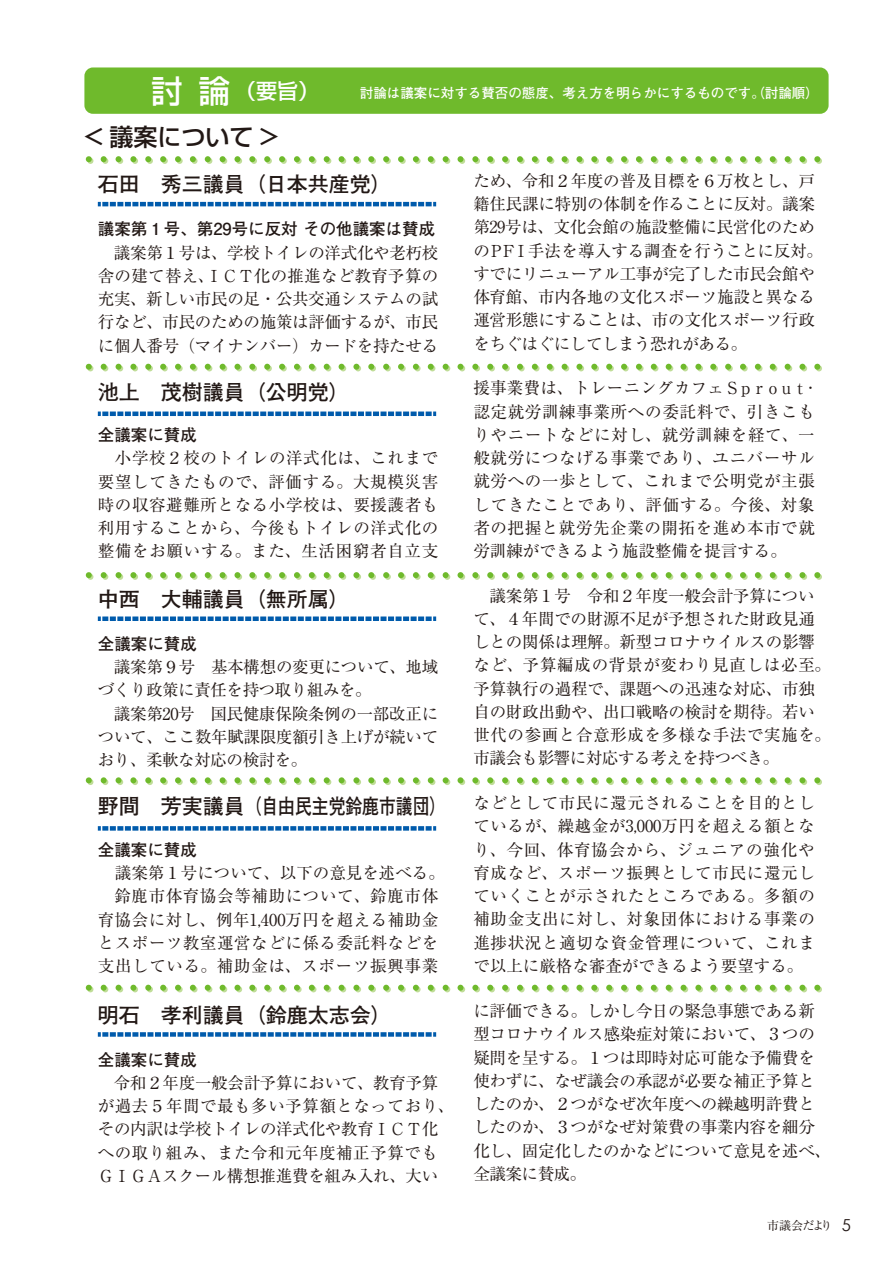
<style>
.page{position:relative;width:893px;height:1263px;background:#fff}
.page>*{position:absolute;margin:0;border:0;box-sizing:border-box;transform-origin:0 0}
.t1{font:500 24px "Shin Go Pro";color:#221815}
.t2{font:700 21px "Futo Go B101 Pro";color:#221815}
.t3{font:500 21px "Shin Go Pro";color:#fff}
.t4{font:16.5px/23.2px "Ryumin Pro";letter-spacing:-.015em;color:#221815}
.t5{font:16.5px/23.2px "Ryumin Pro";letter-spacing:.035em;color:#221815}
.t6{font:700 16.5px "Futo Go B101 Pro";color:#221815}
.t7{font:700 13.5px "Futo Go B101 Pro";color:#fff}
.t8{font:12px "Ryumin Pro";letter-spacing:-.045em;color:#221815}
.s1{font-size:31.5px}
.s2{font-family:"Century Gothic";font-size:16.5px}
</style>
<div class="page">
<div style="left:84px;top:67px;width:745px;height:47px;background:#6fba2c;border-radius:8px"></div>
<svg style="left:98px;top:411px;width:338px;height:5px;background:#4889c3"></svg>
<svg style="left:98px;top:202px;width:338px;height:4px"></svg>
<svg style="left:98px;top:826px;width:338px;height:5px;background:#4788c2"></svg>
<svg style="left:98px;top:616px;width:338px;height:5px;background:#4788c3"></svg>
<svg style="left:98px;top:1032px;width:338px;height:5px;background:#4788c2"></svg>
<svg style="left:814px;top:156px;width:8px;height:8px"></svg>
<svg style="left:101px;top:156px;width:706px;height:8px"></svg>
<svg style="left:86px;top:156px;width:7px;height:8px"></svg>
<svg style="left:814px;top:364px;width:8px;height:7px"></svg>
<svg style="left:101px;top:364px;width:706px;height:7px"></svg>
<svg style="left:86px;top:363px;width:7px;height:8px"></svg>
<svg style="left:814px;top:572px;width:8px;height:8px"></svg>
<svg style="left:101px;top:572px;width:706px;height:8px"></svg>
<svg style="left:86px;top:572px;width:7px;height:8px"></svg>
<svg style="left:814px;top:777px;width:8px;height:8px"></svg>
<svg style="left:101px;top:777px;width:706px;height:8px"></svg>
<svg style="left:86px;top:777px;width:7px;height:8px"></svg>
<svg style="left:814px;top:984px;width:8px;height:8px"></svg>
<svg style="left:101px;top:985px;width:706px;height:7px"></svg>
<svg style="left:86px;top:984px;width:7px;height:8px"></svg>
<p class="t3" style="left:151px;top:74px;width:170px"><span class="s1">討論</span>（要旨）</p>
<p class="t7" style="left:360px;top:82px;width:460px">討論は議案に対する賛否の態度、考え方を明らかにするものです。（討論順）</p>
<h1 class="t1" style="left:84px;top:117px;width:197px">&lt; 議案について &gt;</h1>
<p class="t2" style="left:98px;top:168px;width:296px">石田　秀三議員（日本共産党）</p>
<p class="t6" style="left:98px;top:216px;width:339px">議案第１号、第29号に反対 その他議案は賛成</p>
<p class="t4" style="left:98px;top:240px;width:342px;text-align:justify;text-indent:16px">議案第１号は、学校トイレの洋式化や老朽校舎の建て替え、ＩＣＴ化の推進など教育予算の充実、新しい市民の足・公共交通システムの試行など、市民のための施策は評価するが、市民に個人番号（マイナンバー）カードを持たせる</p>
<p class="t2" style="left:98px;top:375px;width:254px">池上　茂樹議員（公明党）</p>
<p class="t6" style="left:98px;top:422px;width:101px">全議案に賛成</p>
<p class="t4" style="left:98px;top:445px;width:342px;text-align:justify;text-indent:17px">小学校２校のトイレの洋式化は、これまで要望してきたもので、評価する。大規模災害時の収容避難所となる小学校は、要援護者も利用することから、今後もトイレの洋式化の整備をお願いする。また、生活困窮者自立支</p>
<p class="t2" style="left:98px;top:582px;width:254px">中西　大輔議員（無所属）</p>
<p class="t6" style="left:98px;top:630px;width:101px">全議案に賛成</p>
<p class="t4" style="left:98px;top:654px;width:342px;text-indent:16px">議案第９号　基本構想の変更について、地域づくり政策に責任を持つ取り組みを。<br>　議案第20号　国民健康保険条例の一部改正について、ここ数年賦課限度額引き上げが続いており、柔軟な対応の検討を。</p>
<p class="t2" style="left:98px;top:790px;width:350px">野間　芳実議員（自由民主党鈴鹿市議団）</p>
<p class="t6" style="left:98px;top:836px;width:101px">全議案に賛成</p>
<p class="t5" style="left:98px;top:860px;width:348px;text-indent:17px">議案第１号について、以下の意見を述べる。　鈴鹿市体育協会等補助について、鈴鹿市体育協会に対し、例年1,400万円を超える補助金とスポーツ教室運営などに係る委託料などを支出している。補助金は、スポーツ振興事業</p>
<p class="t2" style="left:98px;top:998px;width:296px">明石　孝利議員（鈴鹿太志会）</p>
<p class="t6" style="left:98px;top:1046px;width:101px">全議案に賛成</p>
<p class="t4" style="left:98px;top:1070px;width:358px;text-indent:16px">令和２年度一般会計予算において、教育予算が過去５年間で最も多い予算額となっており、その内訳は学校トイレの洋式化や教育ＩＣＴ化への取り組み、また令和元年度補正予算でも<br>ＧＩＧＡスクール構想推進費を組み入れ、大い</p>
<p class="t4" style="left:473px;top:168px;width:351px">ため、令和２年度の普及目標を６万枚とし、戸籍住民課に特別の体制を作ることに反対。議案第29号は、文化会館の施設整備に民営化のためのＰＦＩ手法を導入する調査を行うことに反対。すでにリニューアル工事が完了した市民会館や体育館、市内各地の文化スポーツ施設と異なる運営形態にすることは、市の文化スポーツ行政をちぐはぐにしてしまう恐れがある。</p>
<p class="t4" style="left:473px;top:375px;width:343px;text-align:justify">援事業費は、トレーニングカフェＳｐｒｏｕｔ･認定就労訓練事業所への委託料で、引きこもりやニートなどに対し、就労訓練を経て、一般就労につなげる事業であり、ユニバーサル就労への一歩として、これまで公明党が主張してきたことであり、評価する。今後、対象者の把握と就労先企業の開拓を進め本市で就労訓練ができるよう施設整備を提言する。</p>
<p class="t4" style="left:473px;top:583px;width:359px">　議案第１号　令和２年度一般会計予算について、４年間での財源不足が予想された財政見通しとの関係は理解。新型コロナウイルスの影響など、予算編成の背景が変わり見直しは必至。予算執行の過程で、課題への迅速な対応、市独自の財政出動や、出口戦略の検討を期待。若い世代の参画と合意形成を多様な手法で実施を。市議会も影響に対応する考えを持つべき。</p>
<p class="t4" style="left:473px;top:790px;width:343px;text-align:justify">などとして市民に還元されることを目的としているが、繰越金が3,000万円を超える額となり、今回、体育協会から、ジュニアの強化や育成など、スポーツ振興として市民に還元していくことが示されたところである。多額の補助金支出に対し、対象団体における事業の進捗状況と適切な資金管理について、これまで以上に厳格な審査ができるよう要望する。</p>
<p class="t4" style="left:473px;top:998px;width:359px">に評価できる。しかし今日の緊急事態である新型コロナウイルス感染症対策において、３つの疑問を呈する。１つは即時対応可能な予備費を使わずに、なぜ議会の承認が必要な補正予算としたのか、２つがなぜ次年度への繰越明許費としたのか、３つがなぜ対策費の事業内容を細分化し、固定化したのかなどについて意見を述べ、全議案に賛成。</p>
<p class="t8" style="left:767px;top:1216px;width:85px">市議会だより <span class="s2">5</span></p>
</div>
